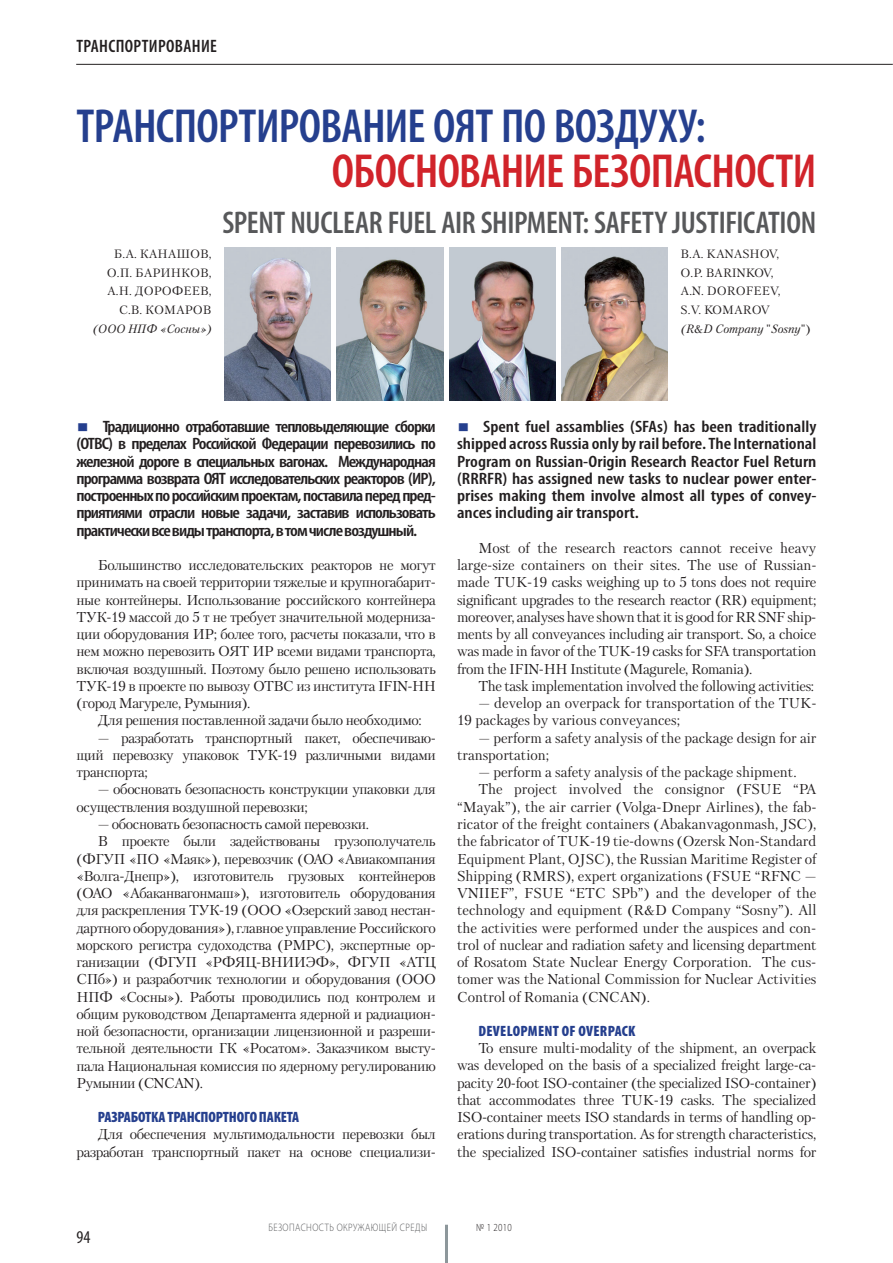
<style>
.page{position:relative;width:893px;height:1263px;background:#fff}
.page>*{position:absolute;margin:0;border:0;box-sizing:border-box;transform-origin:0 0}
.t1{font:600 condensed 48px "Myriad Pro";letter-spacing:-.015em;color:#253f8e}
.t2{font:600 condensed 48px "Myriad Pro";letter-spacing:-.015em;color:#d1232a}
.t3{font:600 condensed 31.5px "Myriad Pro";letter-spacing:-.01em;color:#57585a}
.t4{font:600 condensed 18px "Myriad Pro";letter-spacing:.02em;color:#231f20}
.t5{font:condensed 18px "Myriad Pro";color:#231f20}
.t6{font:600 condensed 16.5px/17.2px "Myriad Pro";letter-spacing:-.05em;color:#231f20;text-align:justify;scale:1.15 1}
.t7{font:900 condensed 15px "Myriad Pro";letter-spacing:-.01em;color:#253f8e}
.t8{font:900 condensed 15px "Myriad Pro";letter-spacing:.02em;color:#253f8e}
.t9{font:14.25px/17.2px "Petersburg C";letter-spacing:-.03em;color:#231f20;text-align:justify}
.t10{font:14.25px/17.2px "Petersburg C";color:#231f20}
.t11{font:12px/18.6px "Petersburg";letter-spacing:.01em;color:#231f20;text-align:right}
.t12{font:italic 12px "Petersburg";color:#231f20}
.t13{font:300 10.8px "Myriad Pro";letter-spacing:.05em;color:#57585a;scale:.83 1}
.t14{font:300 10.8px "Myriad Pro";color:#231f20;scale:.83 1}
.s1{font-style:italic}
.s2{font-family:"Petersburg C"}
.s3{font-family:"Minion Pro";font-weight:700;font-stretch:normal;font-size:27px;color:#253f8e}
</style>
<div class="page">
<hr style="left:445px;top:1225px;width:3px;height:38px;background:#8d979b">
<hr style="left:76px;top:64px;width:817px;height:1px;background:#231f20">
<img style="left:224px;top:247px;width:107px;height:154px">
<img style="left:337px;top:247px;width:106px;height:154px">
<img style="left:449px;top:247px;width:106px;height:154px">
<img style="left:561px;top:247px;width:107px;height:154px">
<p class="t4" style="left:76px;top:35px;width:142px">транспортирование</p>
<h1 class="t1" style="left:77px;top:97px;width:631px">Транспортирование ОЯТ по воздуху:</h1>
<h1 class="t2" style="left:332px;top:142px;width:486px">обоснование безопасности</h1>
<h2 class="t3" style="left:222px;top:203px;width:595px">Spent Nuclear Fuel Air Shipment: Safety Justification</h2>
<p class="t11" style="left:107px;top:245px;width:106px">Б.А. КАНАШОВ,<br>О.П. БАРИНКОВ,<br>А.Н. ДОРОФЕЕВ,<br>С.В. КОМАРОВ</p>
<p class="t12" style="left:93px;top:321px;width:120px">(ООО НПФ «Сосны»)</p>
<p class="t11" style="left:681px;top:245px;width:132px;text-align:left">B.A. KANASHOV,<br>O.P. BARINKOV,<br>A.N. DOROFEEV,<br>S.V. KOMAROV<br><span class="s1">(R</span>&amp;<span class="s1">D Company</span> <span class="s2">"</span><span class="s1">Sosny</span><span class="s2">")</span></p>
<p class="t6" style="left:77px;top:418px;width:314px"><span class="s3">■</span> Традиционно отработавшие тепловыделяющие сборки (ОТВС</p>
<p class="t6" style="left:77px;top:435px;width:314px;text-indent:32px">) в пределах Российской Федерации перевозились по железной дороге в специальных вагонах. Международная программа возврата ОЯТ исследовательских реакторов (ИР), построенных по российским проектам, поставила перед пред&shy;приятиями отрасли новые задачи, заставив использовать практически все виды транспорта, в том числе воздушный.</p>
<p class="t9" style="left:77px;top:556px;width:361px;text-indent:21px">Большинство исследовательских реакторов не могут принимать на своей территории тяжелые и крупногабарит&shy;ные контейнеры. Использование российского контейнера ТУК-19 массой до 5 т не требует значительной модерниза&shy;ции оборудования ИР; более того, расчеты показали, что в нем можно перевозить ОЯТ ИР всеми видами транспорта, включая воздушный. Поэтому было решено использовать ТУК-19 в проекте по вывозу ОТВС из института IFIN-HH (город Магуреле, Румыния).</p>
<p class="t9" style="left:98px;top:712px;width:325px">Для решения поставленной задачи было необходимо:</p>
<p class="t9" style="left:77px;top:729px;width:361px;text-indent:21px">— разработать транспортный пакет, обеспечиваю&shy;щий перевозку упаковок ТУК-19 различными видами транспорта;</p>
<p class="t9" style="left:77px;top:781px;width:361px;text-indent:21px">— обосновать безопасность конструкции упаковки для осуществления воздушной перевозки;</p>
<p class="t9" style="left:98px;top:815px;width:273px">— обосновать безопасность самой перевозки.</p>
<p class="t9" style="left:98px;top:832px;width:340px">В проекте были задействованы грузополучатель</p>
<p class="t9" style="left:77px;top:850px;width:361px">(ФГУП «ПО «Маяк»), перевозчик (ОАО «Авиакомпания</p>
<p class="t9" style="left:77px;top:867px;width:361px">«Волга-Днепр»), изготовитель грузовых контейнеров</p>
<p class="t9" style="left:77px;top:884px;width:361px">(ОАО «Абаканвагонмаш»), изготовитель оборудования</p>
<p class="t9" style="left:77px;top:901px;width:361px">для раскрепления ТУК-19 (ООО «Озерский завод нестан-</p>
<p class="t9" style="left:77px;top:919px;width:361px">дартного оборудования»), главное управление Российского</p>
<p class="t9" style="left:77px;top:936px;width:361px">морского регистра судоходства (РМРС), экспертные ор-</p>
<p class="t9" style="left:77px;top:953px;width:361px">ганизации (ФГУП «РФЯЦ-ВНИИЭФ», ФГУП «АТЦ</p>
<p class="t9" style="left:77px;top:970px;width:361px">СПб») и разработчик технологии и оборудования (ООО</p>
<p class="t9" style="left:77px;top:988px;width:361px">НПФ «Сосны»). Работы проводились под контролем и</p>
<p class="t9" style="left:77px;top:1005px;width:361px">общим руководством Департамента ядерной и радиацион-</p>
<p class="t9" style="left:77px;top:1022px;width:361px">ной безопасности, организации лицензионной и разреши-</p>
<p class="t9" style="left:77px;top:1039px;width:361px">тельной деятельности ГК «Росатом». Заказчиком высту-</p>
<p class="t9" style="left:77px;top:1057px;width:361px">пала Национальная комиссия по ядерному регулированию</p>
<p class="t9" style="left:77px;top:1074px;width:128px">Румынии (CNCAN).</p>
<p class="t7" style="left:98px;top:1107px;width:203px">РАЗРАБОТКА ТРАНСПОРТНОГО ПАКЕТА</p>
<p class="t9" style="left:77px;top:1126px;width:361px;text-align:right">Для обеспечения мультимодальности перевозки был разработан транспортный пакет на основе специализи-</p>
<p class="t6" style="left:457px;top:418px;width:314px"><span class="s3">■</span> Spent fuel assamblies (SFAs) has been traditionally shipped across Russia only by rail before. The International Program on Russian-Origin Research Reactor Fuel Return (RRRFR) has assigned new tasks to nuclear power enter&shy;prises making them involve almost all types of convey&shy;ances including air transport.</p>
<p class="t9" style="left:457px;top:539px;width:361px;text-indent:21px">Most of the research reactors cannot receive heavy large-size containers on their sites. The use of Russian&shy;made TUK-19 casks weighing up to 5 tons does not require significant upgrades to the research reactor (RR) equipment; moreover, analyses have shown that it is good for RR SNF ship&shy;ments by all conveyances including air transport. So, a choice was made in favor of the TUK-19 casks for SFA transportation from the IFIN-HH Institute (Magurele, Romania).</p>
<p class="t9" style="left:478px;top:677px;width:337px">The task implementation involved the following activities:</p>
<p class="t10" style="left:457px;top:694px;width:361px;text-indent:21px">— develop an overpack for transportation of the TUK-<br>19 packages by various conveyances;</p>
<p class="t10" style="left:457px;top:729px;width:361px;text-indent:21px">— perform a safety analysis of the package design for air transportation;</p>
<p class="t10" style="left:478px;top:763px;width:320px">— perform a safety analysis of the package shipment.</p>
<p class="t10" style="left:478px;top:781px;width:340px">The project involved the consignor (FSUE “PA</p>
<p class="t10" style="left:457px;top:798px;width:361px">“Mayak”), the air carrier (Volga-Dnepr Airlines), the fab-</p>
<p class="t10" style="left:457px;top:815px;width:361px">ricator of the freight containers (Abakanvagonmash, JSC),</p>
<p class="t10" style="left:457px;top:832px;width:361px">the fabricator of TUK-19 tie-downs (Ozersk Non-Standard</p>
<p class="t10" style="left:457px;top:850px;width:361px">Equipment Plant, OJSC), the Russian Maritime Register of</p>
<p class="t10" style="left:457px;top:867px;width:361px">Shipping (RMRS), expert organizations (FSUE “RFNC —</p>
<p class="t10" style="left:457px;top:884px;width:361px">VNIIEF”, FSUE “ETC SPb”) and the developer of the</p>
<p class="t10" style="left:457px;top:901px;width:361px">technology and equipment (R&amp;D Company “Sosny”). All</p>
<p class="t10" style="left:457px;top:919px;width:361px">the activities were performed under the auspices and con-</p>
<p class="t9" style="left:457px;top:936px;width:361px">trol of nuclear and radiation safety and licensing department</p>
<p class="t10" style="left:457px;top:953px;width:361px">of Rosatom State Nuclear Energy Corporation. The cus-</p>
<p class="t10" style="left:457px;top:970px;width:361px">tomer was the National Commission for Nuclear Activities</p>
<p class="t10" style="left:457px;top:988px;width:194px">Control of Romania (CNCAN).</p>
<p class="t8" style="left:478px;top:1021px;width:158px">DEVELOPMENT OF OVERPACK</p>
<p class="t9" style="left:457px;top:1039px;width:361px;text-indent:21px">To ensure multi-modality of the shipment, an overpack was developed on the basis of a specialized freight large-ca&shy;pacity 20-foot ISO-container (the specialized ISO-container) that accommodates three TUK-19 casks. The specialized ISO-container meets ISO standards in terms of handling op&shy;erations during transportation. As for strength characteristics, the specialized ISO-container satisfies industrial norms for</p>
<p class="t5" style="left:77px;top:1226px;width:15px">94</p>
<p class="t13" style="left:268px;top:1221px;width:193px">Безопасность окружающей среды</p>
<p class="t14" style="left:476px;top:1221px;width:45px">№ 1 2010</p>
</div>
